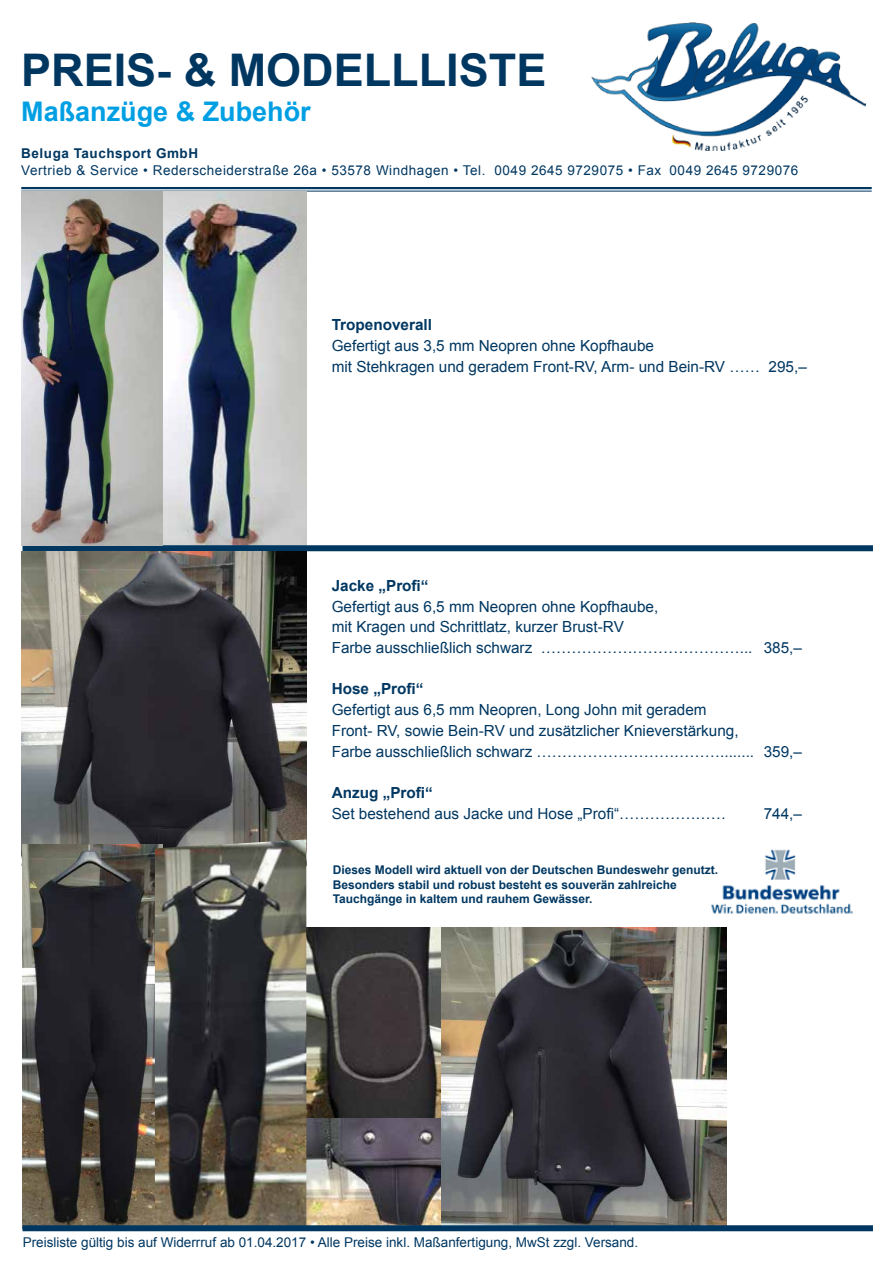
<style>
.page{position:relative;width:893px;height:1263px;background:#fff}
.page>*{position:absolute;margin:0;border:0;box-sizing:border-box;transform-origin:0 0}
.t1{font:700 45px "Arial";color:#003761}
.t2{font:700 27px "Arial";color:#009fe3}
.t3{font:15.3px/20.7px "Arial";color:#003761}
.t4{font:700 15.3px "Arial";color:#003761}
.t5{font:13.5px "Arial";letter-spacing:.04em;color:#003761}
.t6{font:13.5px "Arial";color:#003761}
.t7{font:700 13.5px "Arial";letter-spacing:.04em;color:#003761}
.t8{font:700 12px/14.4px "Arial";color:#003761}
</style>
<div class="page">
<img style="left:711px;top:849px;width:142px;height:65px">
<hr style="left:21px;top:187px;width:851px;height:2px;background:#003761">
<hr style="left:21px;top:191px;width:851px;height:1px;background:#003761">
<img style="left:21px;top:191px;width:285px;height:354px">
<div style="left:23px;top:545px;width:850px;height:6px;background:#003761"></div>
<img style="left:21px;top:551px;width:285px;height:314px">
<img style="left:23px;top:844px;width:132px;height:381px">
<img style="left:306px;top:1118px;width:135px;height:107px">
<img style="left:306px;top:927px;width:135px;height:191px">
<img style="left:155px;top:839px;width:151px;height:386px">
<img style="left:442px;top:927px;width:284px;height:298px">
<div style="left:23px;top:1225px;width:850px;height:6px;background:#003761"></div>
<img style="left:592px;top:23px;width:274px;height:127px">
<h1 class="t1" style="left:21px;top:40px;width:527px">PREIS- &amp; MODELLLISTE</h1>
<h2 class="t2" style="left:21px;top:94px;width:291px">Maßanzüge &amp; Zubehör</h2>
<p class="t7" style="left:21px;top:144px;width:178px">Beluga Tauchsport GmbH</p>
<p class="t5" style="left:21px;top:161px;width:779px">Vertrieb &amp; Service • Rederscheiderstraße 26a • 53578 Windhagen • Tel. 0049 2645 9729075 • Fax 0049 2645 9729076</p>
<p class="t4" style="left:332px;top:315px;width:102px">Tropenoverall</p>
<p class="t3" style="left:332px;top:335px;width:477px">Gefertigt aus 3,5 mm Neopren ohne Kopfhaube<br>mit Stehkragen und geradem Front-RV, Arm- und Bein-RV …… 295,–</p>
<p class="t4" style="left:332px;top:575px;width:98px">Jacke „Profi“</p>
<p class="t3" style="left:332px;top:596px;width:472px">Gefertigt aus 6,5 mm Neopren ohne Kopfhaube,<br>mit Kragen und Schrittlatz, kurzer Brust-RV<br>Farbe ausschließlich schwarz …………………………………... 385,–</p>
<p class="t4" style="left:332px;top:679px;width:93px">Hose „Profi“</p>
<p class="t3" style="left:332px;top:699px;width:472px">Gefertigt aus 6,5 mm Neopren, Long John mit geradem<br>Front- RV, sowie Bein-RV und zusätzlicher Knieverstärkung,<br>Farbe ausschließlich schwarz ………………………………........ 359,–</p>
<p class="t4" style="left:332px;top:782px;width:103px">Anzug „Profi“</p>
<p class="t3" style="left:332px;top:803px;width:396px">Set bestehend aus Jacke und Hose „Profi“…………………</p>
<p class="t3" style="left:764px;top:803px;width:40px">744,–</p>
<p class="t8" style="left:333px;top:863px;width:387px">Dieses Modell wird aktuell von der Deutschen Bundeswehr genutzt.<br>Besonders stabil und robust besteht es souverän zahlreiche<br>Tauchgänge in kaltem und rauhem Gewässer.</p>
<p class="t6" style="left:23px;top:1234px;width:617px">Preisliste gültig bis auf Widerrruf ab 01.04.2017 • Alle Preise inkl. Maßanfertigung, MwSt zzgl. Versand.</p>
</div>
